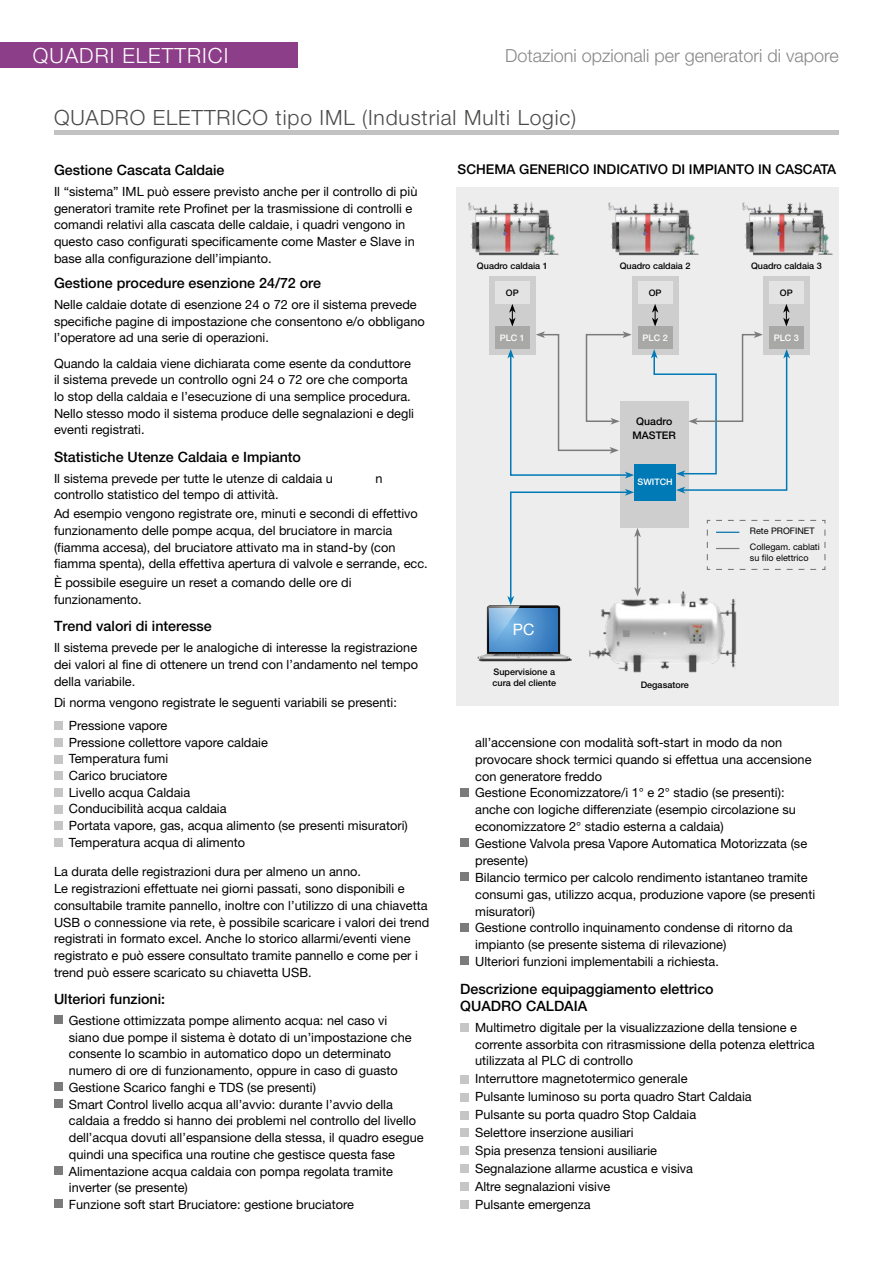
<style>
.page{position:relative;width:893px;height:1263px;background:#fff}
.page>*{position:absolute;margin:0;border:0;box-sizing:border-box;transform-origin:0 0}
.t1{font:300 21px "Helvetica Neue";letter-spacing:.04em;color:#4a4a49}
.t2{font:300 21px "Helvetica Neue";letter-spacing:.05em;color:#fff}
.t3{font:300 18px "Helvetica Neue";color:#878787}
.t4{font:15.75px "Helvetica Neue";color:#fff}
.t5{font:500 14.25px/16.8px "Helvetica Neue";color:#000}
.t6{font:500 13.5px "Helvetica Neue";color:#000}
.t7{font:12.75px/16.6px "Helvetica Neue";color:#000}
.t8{font:500 10.5px/13.5px "Helvetica Neue";color:#000;text-align:center}
.t9{font:500 9px/10.8px "Helvetica Neue";color:#000}
.t10{font:9px/16.2px "Helvetica Neue";color:#000}
.t11{font:500 9px "Helvetica Neue";color:#fff}
</style>
<div class="page">
<hr style="left:54px;top:131px;width:785px;height:4px;background:#c2c2c2">
<div style="left:0;top:42px;width:298px;height:26px;background:#8c3e89"></div>
<div style="left:54px;top:721px;width:9px;height:9px;background:#c6c6c6"></div>
<div style="left:54px;top:738px;width:9px;height:9px;background:#c6c6c6"></div>
<div style="left:54px;top:755px;width:9px;height:8px;background:#c6c6c6"></div>
<div style="left:54px;top:771px;width:9px;height:9px;background:#c6c6c6"></div>
<div style="left:54px;top:788px;width:9px;height:9px;background:#c6c6c6"></div>
<div style="left:54px;top:805px;width:9px;height:8px;background:#c6c6c6"></div>
<div style="left:54px;top:822px;width:9px;height:8px;background:#c6c6c6"></div>
<div style="left:54px;top:838px;width:9px;height:9px;background:#c6c6c6"></div>
<div style="left:54px;top:1015px;width:9px;height:9px;background:#7c7b7b"></div>
<div style="left:54px;top:1082px;width:9px;height:9px;background:#7c7b7b"></div>
<div style="left:54px;top:1099px;width:9px;height:8px;background:#7c7b7b"></div>
<div style="left:54px;top:1166px;width:9px;height:8px;background:#7c7b7b"></div>
<div style="left:54px;top:1199px;width:9px;height:9px;background:#7c7b7b"></div>
<div style="left:460px;top:788px;width:9px;height:8px;background:#7c7b7b"></div>
<div style="left:460px;top:838px;width:9px;height:9px;background:#7c7b7b"></div>
<div style="left:460px;top:872px;width:9px;height:9px;background:#7c7b7b"></div>
<div style="left:460px;top:923px;width:9px;height:8px;background:#7c7b7b"></div>
<div style="left:460px;top:956px;width:9px;height:9px;background:#7c7b7b"></div>
<div style="left:460px;top:1023px;width:9px;height:9px;background:#c6c6c6"></div>
<div style="left:460px;top:1075px;width:9px;height:8px;background:#c6c6c6"></div>
<div style="left:460px;top:1093px;width:9px;height:8px;background:#c6c6c6"></div>
<div style="left:460px;top:1111px;width:9px;height:8px;background:#c6c6c6"></div>
<div style="left:460px;top:1129px;width:9px;height:8px;background:#c6c6c6"></div>
<div style="left:460px;top:1147px;width:9px;height:8px;background:#c6c6c6"></div>
<div style="left:460px;top:1164px;width:9px;height:9px;background:#c6c6c6"></div>
<div style="left:460px;top:1182px;width:9px;height:9px;background:#c6c6c6"></div>
<div style="left:460px;top:1200px;width:9px;height:9px;background:#c6c6c6"></div>
<div style="left:456px;top:188px;width:383px;height:518px;background:#ededed"></div>
<div style="left:489px;top:276px;width:47px;height:78px;background:#cecece"></div>
<div style="left:495px;top:281px;width:35px;height:23px;background:#e3e3e3"></div>
<div style="left:495px;top:326px;width:35px;height:23px;background:#a8a8a7"></div>
<div style="left:632px;top:276px;width:46px;height:78px;background:#cecece"></div>
<div style="left:638px;top:281px;width:34px;height:23px;background:#e3e3e3"></div>
<div style="left:638px;top:326px;width:34px;height:23px;background:#a8a8a7"></div>
<div style="left:763px;top:276px;width:47px;height:78px;background:#cecece"></div>
<div style="left:769px;top:281px;width:35px;height:23px;background:#e3e3e3"></div>
<div style="left:769px;top:326px;width:35px;height:23px;background:#a8a8a7"></div>
<img style="left:468px;top:202px;width:91px;height:54px">
<img style="left:608px;top:202px;width:91px;height:54px">
<img style="left:742px;top:202px;width:91px;height:54px">
<div style="left:620px;top:401px;width:69px;height:127px;background:#cecece"></div>
<svg style="left:707px;top:520px;width:119px;height:50px"></svg>
<div style="left:634px;top:465px;width:42px;height:36px;background:#0079b7"></div>
<svg style="left:478px;top:489px;width:163px;height:173px"></svg>
<svg style="left:651px;top:304px;width:139px;height:189px"></svg>
<svg style="left:507px;top:304px;width:127px;height:174px"></svg>
<img style="left:583px;top:588px;width:154px;height:85px">
<h1 class="t2" style="left:33px;top:43px;width:197px">QUADRI ELETTRICI</h1>
<h2 class="t3" style="left:505px;top:45px;width:335px">Dotazioni opzionali per generatori di vapore</h2>
<h1 class="t1" style="left:54px;top:105px;width:524px">QUADRO ELETTRICO tipo IML (Industrial Multi Logic)</h1>
<p class="t6" style="left:458px;top:161px;width:380px">SCHEMA GENERICO INDICATIVO DI IMPIANTO IN CASCATA</p>
<p class="t5" style="left:54px;top:161px;width:172px">Gestione Cascata Caldaie</p>
<p class="t7" style="left:54px;top:183px;width:365px">Il “sistema” IML può essere previsto anche per il controllo di più generatori tramite rete Profinet per la trasmissione di controlli e comandi relativi alla cascata delle caldaie, i quadri vengono in questo caso configurati specificamente come Master e Slave in base alla configurazione dell’impianto.</p>
<p class="t5" style="left:54px;top:274px;width:269px">Gestione procedure esenzione 24/72 ore</p>
<p class="t7" style="left:54px;top:296px;width:372px">Nelle caldaie dotate di esenzione 24 o 72 ore il sistema prevede specifiche pagine di impostazione che consentono e/o obbligano l’operatore ad una serie di operazioni.</p>
<p class="t7" style="left:54px;top:354px;width:362px">Quando la caldaia viene dichiarata come esente da conduttore il sistema prevede un controllo ogni 24 o 72 ore che comporta lo stop della caldaia e l’esecuzione di una semplice procedura.<br>Nello stesso modo il sistema produce delle segnalazioni e degli eventi registrati.</p>
<p class="t5" style="left:54px;top:448px;width:249px">Statistiche Utenze Caldaia e Impianto</p>
<p class="t7" style="left:54px;top:470px;width:280px">Il sistema prevede per tutte le utenze di caldaia u</p>
<p class="t7" style="left:375px;top:470px;width:9px">n</p>
<p class="t7" style="left:54px;top:485px;width:365px;line-height:18.9px">controllo statistico del tempo di attività.<br>Ad esempio vengono registrate ore, minuti e secondi di effettivo</p>
<p class="t7" style="left:54px;top:522px;width:375px">funzionamento delle pompe acqua, del bruciatore in marcia (fiamma accesa), del bruciatore attivato ma in stand-by (con fiamma spenta), della effettiva apertura di valvole e serrande, ecc.</p>
<p class="t7" style="left:54px;top:574px;width:299px">È possibile eseguire un reset a comando delle ore di funzionamento.</p>
<p class="t5" style="left:54px;top:618px;width:159px">Trend valori di interesse</p>
<p class="t7" style="left:54px;top:639px;width:365px;text-align:justify">Il sistema prevede per le analogiche di interesse la registrazione dei valori al fine di ottenere un trend con l’andamento nel tempo della variabile.</p>
<p class="t7" style="left:69px;top:690px;width:330px;line-height:23.1px;text-indent:-15px">Di norma vengono registrate le seguenti variabili se presenti:<br>Pressione vapore</p>
<p class="t7" style="left:69px;top:733px;width:340px">Pressione collettore vapore caldaie<br>Temperatura fumi<br>Carico bruciatore<br>Livello acqua Caldaia<br>Conducibilità acqua caldaia<br>Portata vapore, gas, acqua alimento (se presenti misuratori)<br>Temperatura acqua di alimento</p>
<p class="t7" style="left:54px;top:863px;width:377px">La durata delle registrazioni dura per almeno un anno.<br>Le registrazioni effettuate nei giorni passati, sono disponibili e consultabile tramite pannello, inoltre con l’utilizzo di una chiavetta USB o connessione via rete, è possibile scaricare i valori dei trend registrati in formato excel. Anche lo storico allarmi/eventi viene registrato e può essere consultato tramite pannello e come per i trend può essere scaricato su chiavetta USB.</p>
<p class="t5" style="left:54px;top:990px;width:113px">Ulteriori funzioni:</p>
<p class="t7" style="left:69px;top:1012px;width:356px">Gestione ottimizzata pompe alimento acqua: nel caso vi<br>siano due pompe il sistema è dotato di un’impostazione che consente lo scambio in automatico dopo un determinato numero di ore di funzionamento, oppure in caso di guasto Gestione Scarico fanghi e TDS (se presenti)<br>Smart Control livello acqua all’avvio: durante l’avvio della caldaia a freddo si hanno dei problemi nel controllo del livello dell’acqua dovuti all’espansione della stessa, il quadro esegue quindi una specifica una routine che gestisce questa fase Alimentazione acqua caldaia con pompa regolata tramite inverter (se presente)<br>Funzione soft start Bruciatore: gestione bruciatore</p>
<p class="t9" style="left:477px;top:261px;width:72px">Quadro caldaia 1</p>
<p class="t9" style="left:620px;top:261px;width:72px">Quadro caldaia 2</p>
<p class="t9" style="left:751px;top:261px;width:72px">Quadro caldaia 3</p>
<p class="t9" style="left:506px;top:287px;width:14px">OP</p>
<p class="t11" style="left:500px;top:333px;width:27px">PLC 1</p>
<p class="t9" style="left:649px;top:287px;width:14px">OP</p>
<p class="t11" style="left:642px;top:333px;width:27px">PLC 2</p>
<p class="t9" style="left:780px;top:287px;width:14px">OP</p>
<p class="t11" style="left:774px;top:333px;width:27px">PLC 3</p>
<p class="t8" style="left:632px;top:415px;width:45px">Quadro<br>MASTER</p>
<p class="t11" style="left:637px;top:477px;width:37px">SWITCH</p>
<p class="t10" style="left:750px;top:523px;width:71px">Rete PROFINET<br>Collegam. cablati</p>
<p class="t10" style="left:750px;top:550px;width:60px">su filo elettrico</p>
<p class="t4" style="left:513px;top:618px;width:23px">PC</p>
<p class="t9" style="left:493px;top:666px;width:65px">Supervisione a cura del cliente</p>
<p class="t9" style="left:641px;top:679px;width:49px">Degasatore</p>
<p class="t7" style="left:475px;top:733px;width:342px">all’accensione con modalità soft-start in modo da non provocare shock termici quando si effettua una accensione con generatore freddo<br>Gestione Economizzatore/i 1° e 2° stadio (se presenti): anche con logiche differenziate (esempio circolazione su economizzatore 2° stadio esterna a caldaia)<br>Gestione Valvola presa Vapore Automatica Motorizzata (se presente)<br>Bilancio termico per calcolo rendimento istantaneo tramite consumi gas, utilizzo acqua, produzione vapore (se presenti misuratori)<br>Gestione controllo inquinamento condense di ritorno da impianto (se presente sistema di rilevazione)<br>Ulteriori funzioni implementabili a richiesta.</p>
<p class="t5" style="left:460px;top:980px;width:255px">Descrizione equipaggiamento elettrico<br>QUADRO CALDAIA</p>
<p class="t7" style="left:475px;top:1018px;width:341px;line-height:17.7px">Multimetro digitale per la visualizzazione della tensione e corrente assorbita con ritrasmissione della potenza elettrica utilizzata al PLC di controllo<br>Interruttore magnetotermico generale<br>Pulsante luminoso su porta quadro Start Caldaia<br>Pulsante su porta quadro Stop Caldaia<br>Selettore inserzione ausiliari<br>Spia presenza tensioni ausiliarie<br>Segnalazione allarme acustica e visiva<br>Altre segnalazioni visive<br>Pulsante emergenza</p>
</div>
